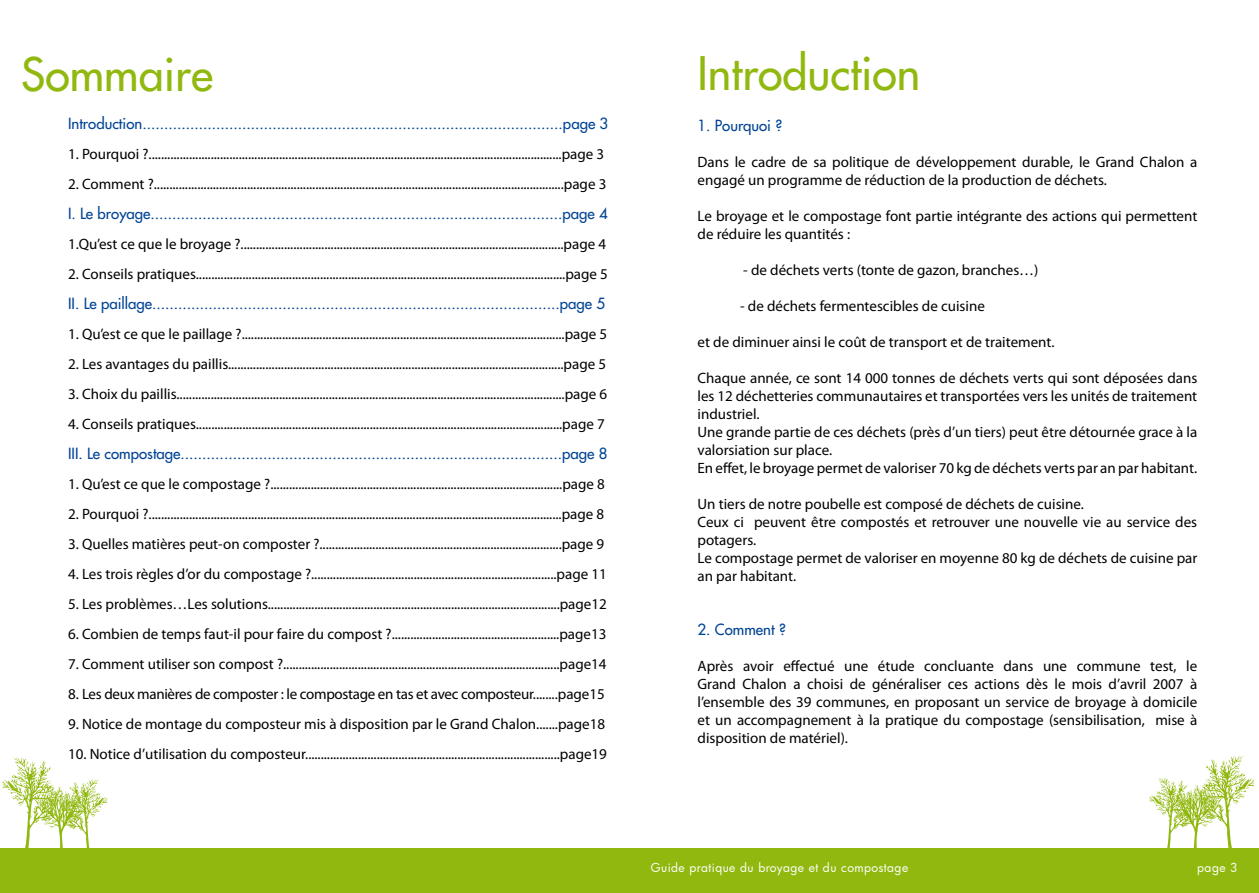
<style>
.page{position:relative;width:1259px;height:893px;background:#fff}
.page>*{position:absolute;margin:0;border:0;box-sizing:border-box;transform-origin:0 0}
.t1{font:45px "Futura";color:#91b80f}
.t2{font:15px/18px "Myriad Pro";color:#000}
.t3{font:15px "Futura";color:#004494}
.t4{font:15px "Myriad Pro";letter-spacing:-.02em;color:#000}
.t5{font:12px "Futura";letter-spacing:.04em;color:#fff}
</style>
<div class="page">
<svg style="left:2px;top:757px;width:106px;height:91px"></svg>
<div style="left:0;top:848px;width:1259px;height:45px;background:#91b80f"></div>
<svg style="left:1149px;top:755px;width:106px;height:93px"></svg>
<h1 class="t1" style="left:21px;top:46px;width:193px">Sommaire</h1>
<p class="t3" style="left:68px;top:114px;width:541px">Introduction.................................................................................................page 3</p>
<p class="t2" style="left:68px;top:145px;width:538px">1. Pourquoi ?.....................................................................................................................................page 3</p>
<p class="t2" style="left:68px;top:175px;width:540px">2. Comment ?....................................................................................................................................page 3</p>
<p class="t3" style="left:68px;top:204px;width:541px">I. Le broyage...............................................................................................page 4</p>
<p class="t2" style="left:68px;top:235px;width:539px">1.Qu’est ce que le broyage ?........................................................................................................page 4</p>
<p class="t2" style="left:68px;top:265px;width:541px">2. Conseils pratiques.......................................................................................................................page 5</p>
<p class="t3" style="left:68px;top:294px;width:539px">II. Le paillage..............................................................................................page 5</p>
<p class="t2" style="left:68px;top:325px;width:541px">1. Qu’est ce que le paillage ?........................................................................................................page 5</p>
<p class="t2" style="left:68px;top:355px;width:539px">2. Les avantages du paillis............................................................................................................page 5</p>
<p class="t2" style="left:68px;top:385px;width:541px">3. Choix du paillis.............................................................................................................................page 6</p>
<p class="t2" style="left:68px;top:415px;width:538px">4. Conseils pratiques......................................................................................................................page 7</p>
<p class="t3" style="left:68px;top:444px;width:541px">III. Le compostage........................................................................................page 8</p>
<p class="t2" style="left:68px;top:475px;width:538px">1. Qu’est ce que le compostage ?..............................................................................................page 8</p>
<p class="t2" style="left:68px;top:505px;width:538px">2. Pourquoi ?.....................................................................................................................................page 8</p>
<p class="t2" style="left:68px;top:535px;width:538px">3. Quelles matières peut-on composter ?..............................................................................page 9</p>
<p class="t2" style="left:68px;top:565px;width:540px">4. Les trois règles d’or du compostage ?...............................................................................page 11</p>
<p class="t2" style="left:68px;top:595px;width:540px">5. Les problèmes…Les solutions..............................................................................................page12</p>
<p class="t2" style="left:68px;top:625px;width:540px">6. Combien de temps faut-il pour faire du compost ?......................................................page13</p>
<p class="t2" style="left:68px;top:655px;width:540px">7. Comment utiliser son compost ?.........................................................................................page14</p>
<p class="t4" style="left:68px;top:685px;width:538px">8. Les deux manières de composter : le compostage en tas et avec composteur........page15</p>
<p class="t2" style="left:68px;top:715px;width:538px">9. Notice de montage du composteur mis à disposition par le Grand Chalon.......page18</p>
<p class="t2" style="left:68px;top:745px;width:540px">10. Notice d’utilisation du composteur..................................................................................page19</p>
<h1 class="t1" style="left:697px;top:45px;width:224px">Introduction</h1>
<p class="t3" style="left:697px;top:116px;width:86px">1. Pourquoi ?</p>
<p class="t2" style="left:697px;top:153px;width:501px">Dans le cadre de sa politique de développement durable, le Grand Chalon a engagé un programme de réduction de la production de déchets.</p>
<p class="t2" style="left:697px;top:207px;width:501px">Le broyage et le compostage font partie intégrante des actions qui permettent de réduire les quantités :</p>
<p class="t2" style="left:743px;top:261px;width:297px">- de déchets verts (tonte de gazon, branches…)</p>
<p class="t2" style="left:740px;top:297px;width:246px">- de déchets fermentescibles de cuisine</p>
<p class="t2" style="left:697px;top:333px;width:358px">et de diminuer ainsi le coût de transport et de traitement.</p>
<p class="t2" style="left:697px;top:369px;width:501px">Chaque année, ce sont 14 000 tonnes de déchets verts qui sont déposées dans les 12 déchetteries communautaires et transportées vers les unités de traitement industriel.<br>Une grande partie de ces déchets (près d’un tiers) peut être détournée grace à la valorsiation sur place.<br>En effet, le broyage permet de valoriser 70 kg de déchets verts par an par habitant.</p>
<p class="t2" style="left:697px;top:495px;width:501px">Un tiers de notre poubelle est composé de déchets de cuisine.<br>Ceux ci peuvent être compostés et retrouver une nouvelle vie au service des potagers.<br>Le compostage permet de valoriser en moyenne 80 kg de déchets de cuisine par an par habitant.</p>
<p class="t3" style="left:697px;top:620px;width:90px">2. Comment ?</p>
<p class="t2" style="left:697px;top:657px;width:501px;text-align:justify">Après avoir effectué une étude concluante dans une commune test, le Grand Chalon a choisi de généraliser ces actions dès le mois d’avril 2007 à l’ensemble des 39 communes, en proposant un service de broyage à domicile et un accompagnement à la pratique du compostage (sensibilisation, mise à disposition de matériel).</p>
<p class="t5" style="left:651px;top:859px;width:259px">Guide pratique du broyage et du compostage</p>
<p class="t5" style="left:1197px;top:859px;width:42px">page 3</p>
</div>
